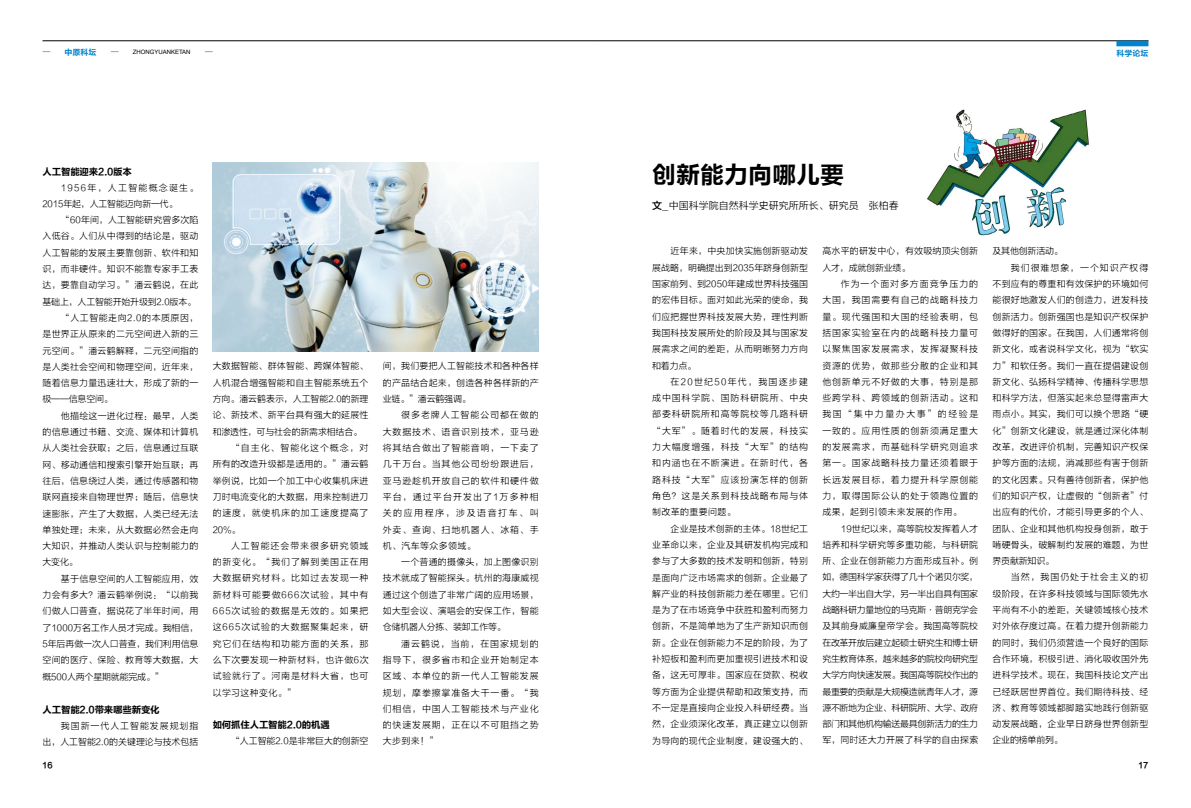
<style>
.page{position:relative;width:1191px;height:808px;background:#fff}
.page>*{position:absolute;margin:0;border:0;box-sizing:border-box;transform-origin:0 0}
.t1{font:24px "FZLTCHK GBK1 0";color:#000}
.t2{font:10px "FZLTXHK GBK1 0";color:#000}
.t3{font:9.5px "FZLTCHK GBK1 0";letter-spacing:-.025em;color:#000}
.t4{font:9px/16.3px "FZLTXHK GBK1 0";letter-spacing:.02em;color:#000;text-align:justify}
.t5{font:9px/16.3px "FZLTXHK GBK1 0";letter-spacing:-.025em;color:#000}
.t6{font:9px "FZLTXHK GBK1 0";letter-spacing:.09em;color:#000}
.t7{font:9px "FZLTXHK GBK1 0";letter-spacing:.1em;color:#000}
.t8{font:9px/16.3px "FZLTXHK GBK1 0";letter-spacing:-.01em;color:#000;text-align:right}
.t9{font:9px "FZLTXHK GBK1 0";letter-spacing:.095em;color:#000}
.t10{font:9px "FZLTXHK GBK1 0";letter-spacing:-.015em;color:#000}
.t11{font:9px "FZLTXHK GBK1 0";letter-spacing:-.005em;color:#000}
.t12{font:9px "FZLTXHK GBK1 0";letter-spacing:.045em;color:#000}
.t13{font:9px "FZLTXHK GBK1 0";letter-spacing:.05em;color:#000}
.t14{font:8px "FZLTCHJW GB1 0";color:#0084cf}
.t15{font:8px "FZLTCHJW GB1 0";color:#000}
.t16{font:6px "Arial";color:#000}
.s1{font-family:"FZLTZHK GBK1 0"}
</style>
<div class="page">
<img style="left:927px;top:109px;width:162px;height:127px">
<img style="left:213px;top:162px;width:326px;height:189px">
<hr style="left:595px;top:41px;width:553px;height:1px;background:#000">
<hr style="left:43px;top:41px;width:552px;height:1px;background:#000">
<div style="left:1116px;top:41px;width:32px;height:5px;background:#0084cf"></div>
<p class="t14" style="left:65px;top:47px;width:33px">中原科坛</p>
<p class="t16" style="left:133px;top:48px;width:59px">ZHONGYUANKETAN</p>
<p class="t14" style="left:1116px;top:48px;width:33px">科学论坛</p>
<p class="t3" style="left:43px;top:166px;width:91px">人工智能迎来2.0版本</p>
<p class="t5" style="left:43px;top:179px;width:157px;text-indent:18px">1956年，人工智能概念诞生。<br>2015年起，人工智能迈向新一代。</p>
<p class="t4" style="left:61px;top:212px;width:139px">“60年间，人工智能研究曾多次陷</p>
<p class="t4" style="left:43px;top:228px;width:157px">入低谷。人们从中得到的结论是，驱动</p>
<p class="t4" style="left:43px;top:245px;width:157px">人工智能的发展主要靠创新、软件和知</p>
<p class="t4" style="left:43px;top:261px;width:157px">识，而非硬件。知识不能靠专家手工表</p>
<p class="t4" style="left:43px;top:277px;width:157px">达，要靠自动学习。”潘云鹤说，在此</p>
<p class="t5" style="left:43px;top:294px;width:155px">基础上，人工智能开始升级到2.0版本。</p>
<p class="t13" style="left:61px;top:313px;width:139px">“人工智能走向2.0的本质原因，</p>
<p class="t4" style="left:43px;top:326px;width:157px">是世界正从原来的二元空间进入新的三</p>
<p class="t4" style="left:43px;top:342px;width:157px">元空间。”潘云鹤解释，二元空间指的</p>
<p class="t4" style="left:43px;top:359px;width:157px">是人类社会空间和物理空间，近年来，</p>
<p class="t4" style="left:43px;top:375px;width:157px">随着信息力量迅速壮大，形成了新的一</p>
<p class="t4" style="left:43px;top:391px;width:72px">极——信息空间。</p>
<p class="t4" style="left:61px;top:408px;width:139px">他描绘这一进化过程：最早，人类</p>
<p class="t4" style="left:43px;top:424px;width:157px">的信息通过书籍、交流、媒体和计算机</p>
<p class="t4" style="left:43px;top:440px;width:157px">从人类社会获取；之后，信息通过互联</p>
<p class="t4" style="left:43px;top:456px;width:157px">网、移动通信和搜索引擎开始互联；再</p>
<p class="t4" style="left:43px;top:473px;width:157px">往后，信息绕过人类，通过传感器和物</p>
<p class="t4" style="left:43px;top:489px;width:157px">联网直接来自物理世界；随后，信息快</p>
<p class="t4" style="left:43px;top:505px;width:157px">速膨胀，产生了大数据，人类已经无法</p>
<p class="t4" style="left:43px;top:522px;width:157px">单独处理；未来，从大数据必然会走向</p>
<p class="t4" style="left:43px;top:538px;width:157px">大知识，并推动人类认识与控制能力的</p>
<p class="t4" style="left:43px;top:554px;width:37px">大变化。</p>
<p class="t4" style="left:61px;top:571px;width:139px">基于信息空间的人工智能应用，效</p>
<p class="t4" style="left:43px;top:587px;width:157px">力会有多大？潘云鹤举例说：“以前我</p>
<p class="t4" style="left:43px;top:603px;width:157px">们做人口普查，据说花了半年时间，用</p>
<p class="t11" style="left:43px;top:623px;width:157px">了1000万名工作人员才完成。我相信，</p>
<p class="t10" style="left:43px;top:639px;width:157px">5年后再做一次人口普查，我们利用信息</p>
<p class="t4" style="left:43px;top:652px;width:157px">空间的医疗、保险、教育等大数据，大</p>
<p class="t5" style="left:43px;top:668px;width:123px">概500人两个星期就能完成。”</p>
<p class="t3" style="left:43px;top:704px;width:119px">人工智能2.0带来哪些新变化</p>
<p class="t8" style="left:43px;top:717px;width:157px">我国新一代人工智能发展规划指<br>出，人工智能2.0的关键理论与技术包括</p>
<p class="t4" style="left:213px;top:358px;width:157px">大数据智能、群体智能、跨媒体智能、</p>
<p class="t4" style="left:213px;top:375px;width:157px">人机混合增强智能和自主智能系统五个</p>
<p class="t8" style="left:213px;top:391px;width:157px">方向。潘云鹤表示，人工智能2.0的新理</p>
<p class="t4" style="left:213px;top:407px;width:157px">论、新技术、新平台具有强大的延展性</p>
<p class="t5" style="left:213px;top:424px;width:151px">和渗透性，可与社会的新需求相结合。</p>
<p class="t7" style="left:231px;top:443px;width:139px">“自主化、智能化这个概念，对</p>
<p class="t4" style="left:213px;top:456px;width:157px">所有的改造升级都是适用的。”潘云鹤</p>
<p class="t4" style="left:213px;top:472px;width:157px">举例说，比如一个加工中心收集机床进</p>
<p class="t4" style="left:213px;top:489px;width:157px">刀时电流变化的大数据，用来控制进刀</p>
<p class="t6" style="left:213px;top:508px;width:157px">的速度，就使机床的加工速度提高了</p>
<p class="t4" style="left:213px;top:521px;width:29px">20%。</p>
<p class="t7" style="left:231px;top:541px;width:139px">人工智能还会带来很多研究领域</p>
<p class="t6" style="left:213px;top:557px;width:157px">的新变化。“我们了解到美国正在用</p>
<p class="t6" style="left:213px;top:573px;width:157px">大数据研究材料。比如过去发现一种</p>
<p class="t9" style="left:213px;top:590px;width:157px">新材料可能要做666次试验，其中有</p>
<p class="t9" style="left:213px;top:606px;width:157px">665次试验的数据是无效的。如果把</p>
<p class="t9" style="left:213px;top:622px;width:157px">这665次试验的大数据聚集起来，研</p>
<p class="t6" style="left:213px;top:638px;width:157px">究它们在结构和功能方面的关系，那</p>
<p class="t12" style="left:213px;top:655px;width:157px">么下次要发现一种新材料，也许做6次</p>
<p class="t6" style="left:213px;top:671px;width:157px">试验就行了。河南是材料大省，也可</p>
<p class="t4" style="left:213px;top:684px;width:85px">以学习这种变化。”</p>
<p class="t3" style="left:213px;top:720px;width:119px">如何抓住人工智能2.0的机遇</p>
<p class="t10" style="left:231px;top:736px;width:139px">“人工智能2.0是非常巨大的创新空</p>
<p class="t4" style="left:383px;top:358px;width:157px">间，我们要把人工智能技术和各种各样的产品结合起来，创造各种各样新的产业链。”潘云鹤强调。</p>
<p class="t4" style="left:383px;top:407px;width:157px;text-indent:18px">很多老牌人工智能公司都在做的大数据技术、语音识别技术，亚马逊将其结合做出了智能音响，一下卖了几千万台。当其他公司纷纷跟进后，亚马逊趁机开放自己的软件和硬件做平台，通过平台开发出了1万多种相关的应用程序，涉及语音打车、叫外卖、查询、扫地机器人、冰箱、手机、汽车等众多领域。</p>
<p class="t4" style="left:383px;top:554px;width:157px;text-indent:18px">一个普通的摄像头，加上图像识别技术就成了智能探头。杭州的海康威视通过这个创造了非常广阔的应用场景，如大型会议、演唱会的安保工作，智能仓储机器人分拣、装卸工作等。</p>
<p class="t4" style="left:383px;top:635px;width:157px;text-indent:18px">潘云鹤说，当前，在国家规划的指导下，很多省市和企业开始制定本区域、本单位的新一代人工智能发展规划，摩拳擦掌准备大干一番。“我们相信，中国人工智能技术与产业化的快速发展期，正在以不可阻挡之势大步到来！”</p>
<h1 class="t1" style="left:652px;top:161px;width:193px">创新能力向哪儿要</h1>
<p class="t2" style="left:652px;top:200px;width:248px"><span class="s1">文</span>_中国科学院自然科学史研究所所长、研究员 张柏春</p>
<p class="t4" style="left:652px;top:243px;width:157px;text-indent:18px">近年来，中央加快实施创新驱动发展战略，明确提出到2035年跻身创新型国家前列、到2050年建成世界科技强国的宏伟目标。面对如此光荣的使命，我们应把握世界科技发展大势，理性判断我国科技发展所处的阶段及其与国家发展需求之间的差距，从而明晰努力方向和着力点。</p>
<p class="t4" style="left:652px;top:374px;width:157px;text-indent:18px">在20世纪50年代，我国逐步建成中国科学院、国防科研院所、中央部委科研院所和高等院校等几路科研“大军”。随着时代的发展，科技实力大幅度增强，科技“大军”的结构和内涵也在不断演进。在新时代，各路科技“大军”应该扮演怎样的创新角色？这是关系到科技战略布局与体制改革的重要问题。</p>
<p class="t4" style="left:652px;top:520px;width:157px;text-indent:18px">企业是技术创新的主体。18世纪工业革命以来，企业及其研发机构完成和参与了大多数的技术发明和创新，特别是面向广泛市场需求的创新。企业最了解产业的科技创新能力差在哪里。它们是为了在市场竞争中获胜和盈利而努力创新，不是简单地为了生产新知识而创新。企业在创新能力不足的阶段，为了补短板和盈利而更加重视引进技术和设备，这无可厚非。国家应在贷款、税收等方面为企业提供帮助和政策支持，而不一定是直接向企业投入科研经费。当然，企业须深化改革，真正建立以创新为导向的现代企业制度，建设强大的、</p>
<p class="t4" style="left:822px;top:243px;width:157px">高水平的研发中心，有效吸纳顶尖创新人才，成就创新业绩。</p>
<p class="t4" style="left:822px;top:276px;width:157px;text-indent:18px">作为一个面对多方面竞争压力的大国，我囯需要有自己的战略科技力量。现代强国和大国的经验表明，包括国家实验室在内的战略科技力量可以聚焦国家发展需求，发挥凝聚科技资源的优势，做那些分散的企业和其他创新单元不好做的大事，特别是那些跨学科、跨领域的创新活动。这和我国“集中力量办大事”的经验是一致的。应用性质的创新须满足重大的发展需求，而基础科学研究则追求第一。国家战略科技力量还须着眼于长远发展目标，着力提升科学原创能力，取得国际公认的处于领跑位置的成果，起到引领未来发展的作用。</p>
<p class="t4" style="left:822px;top:520px;width:157px;text-indent:18px">19世纪以来，高等院校发挥着人才培养和科学研究等多重功能，与科研院所、企业在创新能力方面形成互补。例如，德国科学家获得了几十个诺贝尔奖，大约一半出自大学，另一半出自具有国家战略科研力量地位的马克斯·普朗克学会及其前身威廉皇帝学会。我国高等院校在改革开放后建立起硕士研究生和博士研究生教育体系，越来越多的院校向研究型大学方向快速发展。我国高等院校作出的最重要的贡献是大规模造就青年人才，源源不断地为企业、科研院所、大学、政府部门和其他机构输送最具创新活力的生力军，同时还大力开展了科学的自由探索</p>
<p class="t5" style="left:992px;top:243px;width:72px">及其他创新活动。</p>
<p class="t7" style="left:1011px;top:263px;width:139px">我们很难想象，一个知识产权得</p>
<p class="t4" style="left:992px;top:276px;width:157px">不到应有的尊重和有效保护的环境如何</p>
<p class="t4" style="left:992px;top:292px;width:157px">能很好地激发人们的创造力，迸发科技</p>
<p class="t4" style="left:992px;top:308px;width:157px">创新活力。创新强国也是知识产权保护</p>
<p class="t4" style="left:992px;top:325px;width:157px">做得好的国家。在我国，人们通常将创</p>
<p class="t4" style="left:992px;top:341px;width:157px">新文化，或者说科学文化，视为“软实</p>
<p class="t4" style="left:992px;top:357px;width:157px">力”和软任务。我们一直在提倡建设创</p>
<p class="t4" style="left:992px;top:374px;width:157px">新文化、弘扬科学精神、传播科学思想</p>
<p class="t4" style="left:992px;top:390px;width:157px">和科学方法，但落实起来总显得雷声大</p>
<p class="t4" style="left:992px;top:406px;width:157px">雨点小。其实，我们可以换个思路“硬</p>
<p class="t4" style="left:992px;top:423px;width:157px">化”创新文化建设，就是通过深化体制</p>
<p class="t4" style="left:992px;top:439px;width:157px">改革，改进评价机制，完善知识产权保</p>
<p class="t4" style="left:992px;top:455px;width:157px">护等方面的法规，消减那些有害于创新</p>
<p class="t4" style="left:992px;top:471px;width:157px">的文化因素。只有善待创新者，保护他</p>
<p class="t4" style="left:992px;top:488px;width:157px">们的知识产权，让虚假的“创新者”付</p>
<p class="t4" style="left:992px;top:504px;width:157px">出应有的代价，才能引导更多的个人、</p>
<p class="t4" style="left:992px;top:520px;width:157px">团队、企业和其他机构投身创新，敢于</p>
<p class="t4" style="left:992px;top:537px;width:157px">啃硬骨头，破解制约发展的难题，为世</p>
<p class="t4" style="left:992px;top:553px;width:63px">界贡献新知识。</p>
<p class="t7" style="left:1011px;top:572px;width:139px">当然，我国仍处于社会主义的初</p>
<p class="t4" style="left:992px;top:586px;width:157px">级阶段，在许多科技领域与国际领先水</p>
<p class="t4" style="left:992px;top:602px;width:157px">平尚有不小的差距，关键领域核心技术</p>
<p class="t4" style="left:992px;top:618px;width:157px">对外依存度过高。在着力提升创新能力</p>
<p class="t4" style="left:992px;top:634px;width:157px">的同时，我们仍须营造一个良好的国际</p>
<p class="t4" style="left:992px;top:651px;width:157px">合作环境，积极引进、消化吸收国外先</p>
<p class="t4" style="left:992px;top:667px;width:157px">进科学技术。现在，我国科技论文产出</p>
<p class="t4" style="left:992px;top:683px;width:157px">已经跃居世界首位。我们期待科技、经</p>
<p class="t4" style="left:992px;top:700px;width:157px">济、教育等领域都脚踏实地践行创新驱</p>
<p class="t4" style="left:992px;top:716px;width:157px">动发展战略，企业早日跻身世界创新型</p>
<p class="t5" style="left:992px;top:732px;width:72px">企业的榜单前列。</p>
<p class="t15" style="left:43px;top:760px;width:12px">16</p>
<p class="t15" style="left:1138px;top:760px;width:12px">17</p>
</div>
